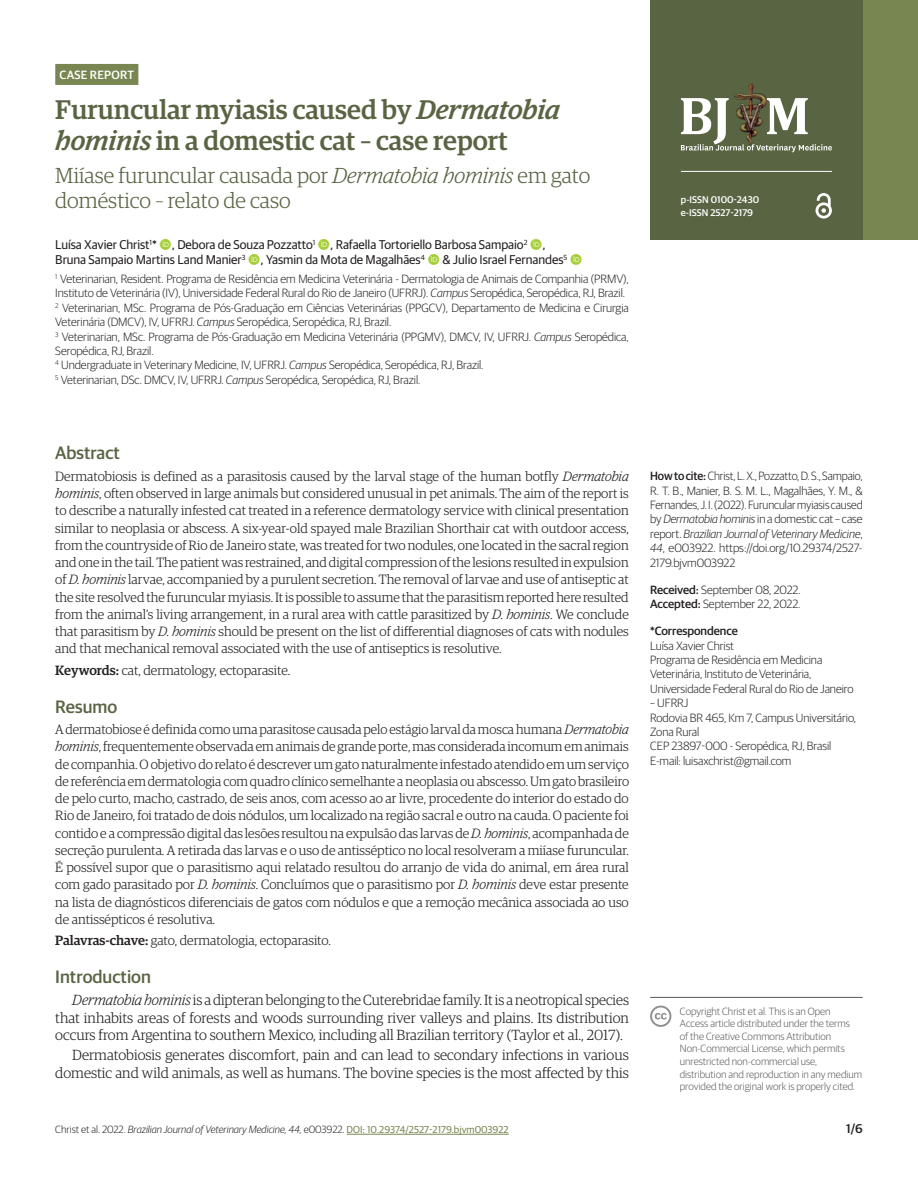
<style>
.page{position:relative;width:918px;height:1188px;background:#fff}
.page>*{position:absolute;margin:0;border:0;box-sizing:border-box;transform-origin:0 0}
.ArticleTitle{font:500 27px/31px "Guardian Egyptian";color:#596443}
.ArticleTitle-Trans1{font:300 21.75px/25px "Guardian Egyptian";color:#596443}
.Heading1{font:500 18px "Guardian Sans";color:#596443}
.AbstractTitle{font:500 18px "Guardian Sans";letter-spacing:.005em;color:#596443}
.AbstractTitle-Trans1{font:500 18px "Guardian Sans";color:#596443}
.Paragraph{font:300 14.7px/17.7px "Guardian Egyptian";color:#231f20;text-align:justify}
.Abstract-Trans1{font:300 13.5px/17.2px "Guardian Egyptian";color:#231f20;text-align:justify}
.Abstract{font:300 13.5px/17.2px "Guardian Egyptian";color:#231f20;text-align:justify}
.Keywords-Trans1{font:300 13.5px "Guardian Egyptian";color:#231f20}
.Keywords{font:300 13.5px "Guardian Egyptian";color:#231f20}
.Authors{font:12.75px/15.3px "Guardian Sans";letter-spacing:-.005em;color:#231f20}
.t1{font:500 12.75px "Guardian Sans";color:#231f20}
.Affiliations{font:300 12px/14.4px "Guardian Sans";letter-spacing:-.005em;color:#231f20}
.HowToCite{font:300 12px/14.4px "Guardian Sans";letter-spacing:-.005em;color:#231f20;text-align:justify;scale:.96 1}
.Correspondence{font:300 12px/14.4px "Guardian Sans";letter-spacing:-.005em;color:#231f20}
.History{font:300 12px "Guardian Sans";letter-spacing:-.005em;color:#231f20}
.t2{font:500 12px "Guardian Sans";letter-spacing:.02em;color:#fff}
.LicenseParaAlt{font:300 10.5px/12.6px "Guardian Sans";color:#57585a}
.t3{font:italic 300 10.5px "Guardian Sans";color:#231f20}
.t4{font:500 9.75px/12.6px "Guardian Sans";color:#fff}
.s1{font-style:italic}
.s2{font-weight:500}
.s3{font-style:normal}
.s4{font-weight:400;font-style:normal;font-size:10.05px;color:#788751}
</style>
<div class="page">
<hr style="left:347px;top:1134px;width:162px;height:1px;background:#788751">
<div style="left:857px;top:0;width:61px;height:240px;background:#788751"></div>
<div style="left:650px;top:0;width:213px;height:240px;background:#596443"></div>
<svg style="left:816px;top:193px;width:16px;height:26px"></svg>
<hr style="left:681px;top:171px;width:151px;height:1px;background:#fff">
<img style="left:734px;top:84px;width:32px;height:14px">
<svg style="left:681px;top:98px;width:151px;height:54px"></svg>
<div style="left:55px;top:64px;width:83px;height:21px;background:#788751"></div>
<svg style="left:650px;top:1006px;width:21px;height:21px"></svg>
<hr style="left:650px;top:997px;width:213px;height:1px;background:#57585a">
<p class="t2" style="left:60px;top:66px;width:76px">Case Report</p>
<p class="ArticleTitle" style="left:55px;top:92px;width:506px">Furuncular myiasis caused by <span class="s1">Dermatobia hominis</span> in a domestic cat – case report</p>
<p class="ArticleTitle-Trans1" style="left:55px;top:162px;width:537px">Miíase furuncular causada por <span class="s1">Dermatobia hominis</span> em gato doméstico – relato de caso</p>
<p class="Authors" style="left:55px;top:236px;width:492px">Luísa Xavier Christ<sup>1</sup>* , Debora de Souza Pozzatto<sup>1</sup> , Rafaella Tortoriello Barbosa Sampaio<sup>2</sup> ,<br>Bruna Sampaio Martins Land Manier<sup>3</sup> , Yasmin da Mota de Magalhães<sup>4</sup></p>
<p class="Authors" style="left:442px;top:251px;width:126px">&amp; Julio Israel Fernandes<sup>5</sup></p>
<p class="Affiliations" style="left:55px;top:271px;width:575px"><sup>1</sup> Veterinarian, Resident. Programa de Residência em Medicina Veterinária - Dermatologia de Animais de Companhia (PRMV),<br>Instituto de Veterinária (IV), Universidade Federal Rural do Rio de Janeiro (UFRRJ). <span class="s1">Campus</span> Seropédica, Seropédica, RJ, Brazil.</p>
<p class="Affiliations" style="left:55px;top:300px;width:575px"><sup>2</sup> Veterinarian, MSc. Programa de Pós-Graduação em Ciências Veterinárias (PPGCV), Departamento de Medicina e Cirurgia<br>Veterinária (DMCV), IV, UFRRJ. <span class="s1">Campus</span> Seropédica, Seropédica, RJ, Brazil.</p>
<p class="Affiliations" style="left:55px;top:329px;width:575px"><sup>3</sup> Veterinarian, MSc. Programa de Pós-Graduação em Medicina Veterinária (PPGMV), DMCV, IV, UFRRJ. <span class="s1">Campus</span> Seropédica,<br>Seropédica, RJ, Brazil.</p>
<p class="Affiliations" style="left:55px;top:357px;width:430px"><sup>4</sup> Undergraduate in Veterinary Medicine, IV, UFRRJ. <span class="s1">Campus</span> Seropédica, Seropédica, RJ, Brazil.</p>
<p class="Affiliations" style="left:55px;top:372px;width:367px"><sup>5</sup> Veterinarian, DSc. DMCV, IV, UFRRJ. <span class="s1">Campus</span> Seropédica, Seropédica, RJ, Brazil.</p>
<p class="t4" style="left:681px;top:193px;width:80px">p-ISSN 0100-2430 e-ISSN 2527-2179</p>
<p class="AbstractTitle" style="left:55px;top:440px;width:66px">Abstract</p>
<p class="Abstract" style="left:55px;top:467px;width:575px">Dermatobiosis is defined as a parasitosis caused by the larval stage of the human botfly <span class="s1">Dermatobia hominis</span>, often observed in large animals but considered unusual in pet animals. The aim of the report is to describe a naturally infested cat treated in a reference dermatology service with clinical presentation similar to neoplasia or abscess. A six-year-old spayed male Brazilian Shorthair cat with outdoor access, from the countryside of Rio de Janeiro state, was treated for two nodules, one located in the sacral region and one in the tail. The patient was restrained, and digital compression of the lesions resulted in expulsion of <span class="s1">D. hominis</span> larvae, accompanied by a purulent secretion. The removal of larvae and use of antiseptic at the site resolved the furuncular myiasis. It is possible to assume that the parasitism reported here resulted from the animal’s living arrangement, in a rural area with cattle parasitized by <span class="s1">D. hominis</span>. We conclude that parasitism by <span class="s1">D. hominis</span> should be present on the list of differential diagnoses of cats with nodules and that mechanical removal associated with the use of antiseptics is resolutive.</p>
<p class="Keywords" style="left:55px;top:661px;width:237px"><span class="s2">Keywords:</span> cat, dermatology, ectoparasite.</p>
<p class="AbstractTitle-Trans1" style="left:55px;top:693px;width:63px">Resumo</p>
<p class="Abstract-Trans1" style="left:55px;top:720px;width:575px">A dermatobiose é definida como uma parasitose causada pelo estágio larval da mosca humana <span class="s1">Dermatobia hominis</span>, frequentemente observada em animais de grande porte, mas considerada incomum em animais de companhia. O objetivo do relato é descrever um gato naturalmente infestado atendido em um serviço de referência em dermatologia com quadro clínico semelhante a neoplasia ou abscesso. Um gato brasileiro de pelo curto, macho, castrado, de seis anos, com acesso ao ar livre, procedente do interior do estado do Rio de Janeiro, foi tratado de dois nódulos, um localizado na região sacral e outro na cauda. O paciente foi contido e a compressão digital das lesões resultou na expulsão das larvas de <span class="s1">D. hominis</span>, acompanhada de secreção purulenta. A retirada das larvas e o uso de antisséptico no local resolveram a miíase furuncular.<br>É possível supor que o parasitismo aqui relatado resultou do arranjo de vida do animal, em área rural com gado parasitado por <span class="s1">D. hominis</span>. Concluímos que o parasitismo por <span class="s1">D. hominis</span> deve estar presente na lista de diagnósticos diferenciais de gatos com nódulos e que a remoção mecânica associada ao uso de antissépticos é resolutiva.</p>
<p class="Keywords-Trans1" style="left:55px;top:932px;width:277px"><span class="s2">Palavras-chave:</span> gato, dermatologia, ectoparasito.</p>
<p class="Heading1" style="left:55px;top:964px;width:97px">Introduction</p>
<p class="Paragraph" style="left:55px;top:990px;width:575px;text-indent:17px"><span class="s1">Dermatobia hominis</span> is a dipteran belonging to the Cuterebridae family. It is a neotropical species that inhabits areas of forests and woods surrounding river valleys and plains. Its distribution occurs from Argentina to southern Mexico, including all Brazilian territory (Taylor et al., 2017).</p>
<p class="Paragraph" style="left:55px;top:1045px;width:575px;text-align:right">Dermatobiosis generates discomfort, pain and can lead to secondary infections in various domestic and wild animals, as well as humans. The bovine species is the most affected by this</p>
<p class="HowToCite" style="left:650px;top:468px;width:223px"><span class="s2">How to cite:</span> Christ, L. X., Pozzatto, D. S., Sampaio, R. T. B., Manier, B. S. M. L., Magalhães, Y. M., &amp; Fernandes, J. I. (2022). Furuncular myiasis caused by <span class="s1">Dermatobia hominis</span> in a domestic cat – case report. <span class="s1">Brazilian Journal of Veterinary Medicine</span>, <span class="s1">44</span>, e003922. https://doi.org/10.29374/2527- 2179.bjvm003922</p>
<p class="History" style="left:650px;top:581px;width:152px"><span class="s2">Received:</span> September 08, 2022.</p>
<p class="History" style="left:650px;top:596px;width:152px"><span class="s2">Accepted:</span> September 22, 2022.</p>
<p class="Correspondence" style="left:650px;top:623px;width:205px"><span class="s2">*Correspondence<br></span>Luísa Xavier Christ<br>Programa de Residência em Medicina<br>Veterinária, Instituto de Veterinária,<br>Universidade Federal Rural do Rio de Janeiro</p>
<p class="Correspondence" style="left:650px;top:695px;width:208px">– UFRRJ<br>Rodovia BR 465, Km 7, Campus Universitário,<br>Zona Rural<br>CEP 23897-000 - Seropédica, RJ, Brasil<br>E-mail: luisaxchrist@gmail.com</p>
<p class="LicenseParaAlt" style="left:680px;top:1004px;width:184px">Copyright Christ et al. This is an Open<br>Access article distributed under the terms<br>of the Creative Commons Attribution Non-Commercial License, which permits unrestricted non-commercial use, distribution and reproduction in any medium provided the original work is properly cited.</p>
<p class="t3" style="left:55px;top:1122px;width:455px"><span class="s3">Christ et al. 2022.</span> Brazilian Journal of Veterinary Medicine, 44, <span class="s3">e003922.</span> <span class="s4">DOI: 10.29374/2527-2179.bjvm003922</span></p>
<p class="t1" style="left:846px;top:1119px;width:18px">1/6</p>
</div>
